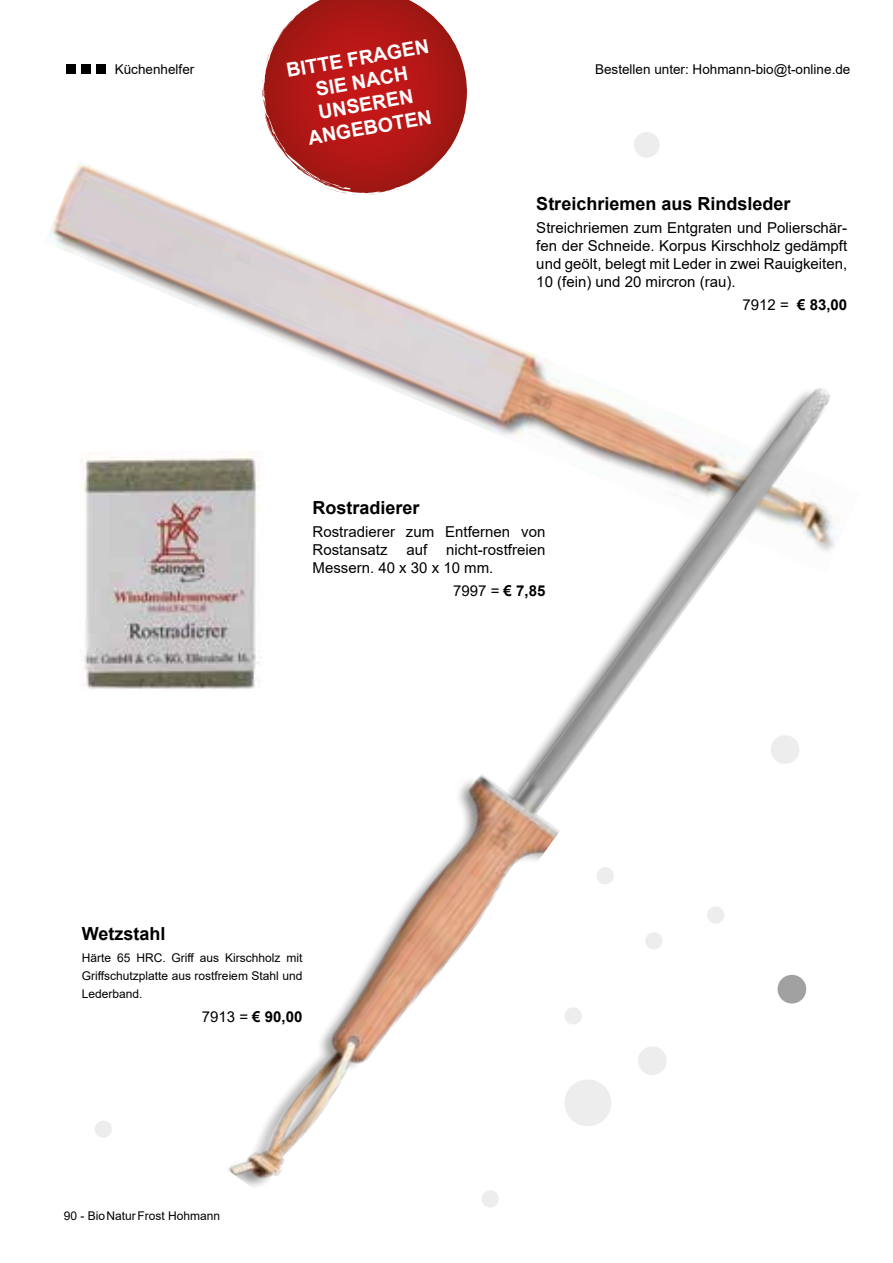
<style>
.page{position:relative;width:893px;height:1263px;background:#fff}
.page>*{position:absolute;margin:0;border:0;box-sizing:border-box;transform-origin:0 0}
.t1{font:700 19.5px/23.4px "Arial";color:#fff;text-align:center}
.Produktheadline{font:700 18px "Arial";color:#000}
.Produkt_Subline{font:15px/18px "Arial";color:#000;text-align:justify}
.Produktbeschreibung{font:15px/18px "Arial";color:#000}
.Produktmenge_klein{font:700 15px "Arial";color:#000}
.Produktmenge_klein-2{font:15px "Arial";color:#000}
.t2{font:13.5px "Arial";color:#000}
.Produkt_Subline-2{font:12px/18px "Arial";color:#000;text-align:justify}
.s1{font-weight:400}
.s2{font-weight:700}
</style>
<div class="page">
<div style="left:95px;top:1120px;width:17px;height:18px;background:#ededed;border-radius:50%"></div>
<div style="left:634px;top:132px;width:26px;height:26px;background:#ededed;border-radius:50%"></div>
<img style="left:84px;top:574px;width:109px;height:116px">
<svg style="left:262px;top:0;width:205px;height:161px;background:#bb3634"></svg>
<img style="left:48px;top:161px;width:391px;height:413px">
<img style="left:193px;top:247px;width:645px;height:940px">
<svg style="left:769px;top:734px;width:32px;height:31px"></svg>
<svg style="left:636px;top:1045px;width:32px;height:32px"></svg>
<svg style="left:596px;top:866px;width:19px;height:19px"></svg>
<svg style="left:706px;top:905px;width:19px;height:19px"></svg>
<svg style="left:482px;top:1190px;width:17px;height:17px"></svg>
<svg style="left:776px;top:973px;width:32px;height:32px"></svg>
<div style="left:66px;top:64px;width:10px;height:10px;background:#000"></div>
<div style="left:81px;top:64px;width:10px;height:10px;background:#000"></div>
<div style="left:96px;top:64px;width:10px;height:10px;background:#000"></div>
<p class="t2" style="left:115px;top:60px;width:81px">Küchenhelfer</p>
<p class="t1" style="left:285px;top:59px;width:146px;rotate:-10deg">BITTE FRAGEN<br>SIE NACH<br>UNSEREN<br>ANGEBOTEN</p>
<p class="t2" style="left:595px;top:60px;width:257px">Bestellen unter: Hohmann-bio@t-online.de</p>
<p class="Produktheadline" style="left:536px;top:191px;width:256px">Streichriemen aus Rindsleder</p>
<p class="Produkt_Subline" style="left:536px;top:218px;width:312px">Streichriemen zum Entgraten und Polierschär&shy;fen der Schneide. Korpus Kirschholz gedämpft und geölt, belegt mit Leder in zwei Rauigkeiten, 10 (fein) und 20 mircron (rau).</p>
<p class="Produktmenge_klein" style="left:743px;top:294px;width:106px"><span class="s1">7912 =</span> € 83,00</p>
<p class="Produktheadline" style="left:313px;top:495px;width:109px">Rostradierer</p>
<p class="Produktbeschreibung" style="left:313px;top:522px;width:234px">Rostradierer zum Entfernen von<br>Rostansatz</p>
<p class="Produktbeschreibung" style="left:313px;top:540px;width:234px;text-indent:134px">nicht-rostfreien<br>Messern. 40 x 30 x 10 mm.</p>
<p class="Produktmenge_klein-2" style="left:453px;top:580px;width:94px">7997 = <span class="s2">€ 7,85</span></p>
<p class="Produktbeschreibung" style="left:406px;top:540px;width:22px">auf</p>
<p class="Produktheadline" style="left:82px;top:921px;width:85px">Wetzstahl</p>
<p class="Produkt_Subline-2" style="left:82px;top:949px;width:222px">Härte 65 HRC. Griff aus Kirschholz mit Griffschutzplatte aus rostfreiem Stahl und Lederband.</p>
<p class="Produktmenge_klein" style="left:202px;top:1006px;width:102px"><span class="s1">7913 =</span> € 90,00</p>
<p class="Produkt_Subline-2" style="left:64px;top:1207px;width:158px">90 - BioNaturFrost Hohmann</p>
</div>
